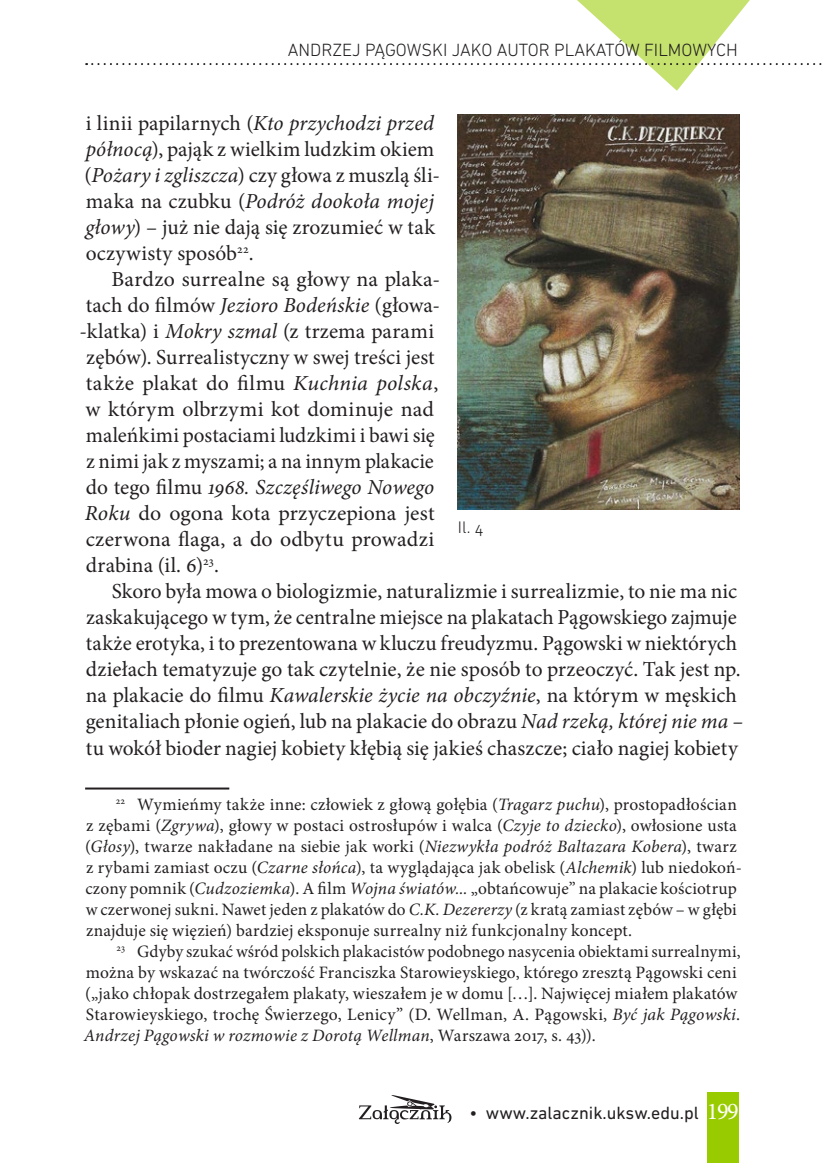
<style>
.page{position:relative;width:823px;height:1163px;background:#fff}
.page>*{position:absolute;margin:0;border:0;box-sizing:border-box;transform-origin:0 0}
.t1{font:21.4px/26px "Minion Pro";letter-spacing:.005em;color:#231f20}
.t2{font:italic 21.4px "Minion Pro";color:#231f20}
.t3{font:21.4px "Minion Pro";letter-spacing:.025em;color:#231f20}
.t4{font:300 18px "DIN Next LT Pro";color:#231f20}
.t5{font:18px "DIN Next LT Pro";color:#231f20}
.t6{font:17.4px/21px "Minion Pro";letter-spacing:.01em;color:#231f20}
.t7{font:300 17px "DIN Next LT Pro";color:#231f20}
.s1{font-style:italic}
.s2{font-style:normal}
.s3{font-family:"Minion Pro";font-size:24px;color:#fff}
</style>
<div class="page">
<div style="left:707px;top:1092px;width:31px;height:70px;background:#9c0"></div>
<svg style="left:86px;top:0;width:736px;height:91px"></svg>
<svg style="left:358px;top:1095px;width:93px;height:28px"></svg>
<hr style="left:85px;top:787px;width:144px;height:2px;background:#231f20">
<img style="left:457px;top:115px;width:281px;height:394px">
<p class="t4" style="left:287px;top:39px;width:451px">ANDRZEJ PĄGOWSKI JAKO AUTOR PLAKATÓW FILMOWYCH</p>
<p class="t1" style="left:85px;top:110px;width:357px">i linii papilarnych (<span class="s1">Kto przychodzi przed północą</span>), pająk z wielkim ludzkim okiem (<span class="s1">Pożary i zgliszcza</span>) czy głowa z muszlą śli&shy;maka na czubku (<span class="s1">Podróż dookoła mojej głowy</span>) – już nie dają się zrozumieć w tak oczywisty sposób<sup>22</sup>.</p>
<p class="t1" style="left:111px;top:266px;width:330px">Bardzo surrealne są głowy na plaka-</p>
<p class="t1" style="left:86px;top:292px;width:356px">tach do filmów <span class="s1">Jezioro Bodeńskie</span> (głowa-</p>
<p class="t1" style="left:79px;top:318px;width:356px">-klatka) i <span class="s1">Mokry szmal</span> (z trzema parami</p>
<p class="t1" style="left:86px;top:344px;width:350px">zębów). Surrealistyczny w swej treści jest</p>
<p class="t3" style="left:86px;top:369px;width:354px">także plakat do filmu <span class="s1">Kuchnia polska</span>,</p>
<p class="t1" style="left:85px;top:396px;width:350px">w którym olbrzymi kot dominuje nad</p>
<p class="t1" style="left:86px;top:422px;width:350px">maleńkimi postaciami ludzkimi i bawi się</p>
<p class="t1" style="left:86px;top:448px;width:349px">z nimi jak z myszami; a na innym plakacie</p>
<p class="t2" style="left:86px;top:473px;width:349px"><span class="s2">do tego filmu</span> 1968. Szczęśliwego Nowego</p>
<p class="t1" style="left:85px;top:500px;width:351px"><span class="s1">Roku</span> do ogona kota przyczepiona jest</p>
<p class="t1" style="left:86px;top:526px;width:349px">czerwona flaga, a do odbytu prowadzi</p>
<p class="t1" style="left:86px;top:552px;width:134px">drabina (il. 6)<sup>23</sup>.</p>
<p class="t1" style="left:112px;top:578px;width:626px">Skoro była mowa o biologizmie, naturalizmie i surrealizmie, to nie ma nic</p>
<p class="t1" style="left:86px;top:604px;width:651px">zaskakującego w tym, że centralne miejsce na plakatach Pągowskiego zajmuje</p>
<p class="t1" style="left:86px;top:630px;width:652px">także erotyka, i to prezentowana w kluczu freudyzmu. Pągowski w niektórych</p>
<p class="t1" style="left:86px;top:656px;width:656px">dziełach tematyzuje go tak czytelnie, że nie sposób to przeoczyć. Tak jest np.</p>
<p class="t1" style="left:86px;top:682px;width:652px">na plakacie do filmu <span class="s1">Kawalerskie życie na obczyźnie</span>, na którym w męskich</p>
<p class="t1" style="left:86px;top:708px;width:658px">genitaliach płonie ogień, lub na plakacie do obrazu <span class="s1">Nad rzeką, której nie ma –</span></p>
<p class="t1" style="left:86px;top:734px;width:653px">tu wokół bioder nagiej kobiety kłębią się jakieś chaszcze; ciało nagiej kobiety</p>
<p class="t6" style="left:85px;top:793px;width:658px;text-indent:31px"><sup>22</sup> Wymieńmy także inne: człowiek z głową gołębia (<span class="s1">Tragarz puchu</span>), prostopadłościan z zębami (<span class="s1">Zgrywa</span>), głowy w postaci ostrosłupów i walca (<span class="s1">Czyje to dziecko</span>), owłosione usta (<span class="s1">Głosy</span>), twarze nakładane na siebie jak worki (<span class="s1">Niezwykła podróż Baltazara Kobera</span>), twarz z rybami zamiast oczu (<span class="s1">Czarne słońca</span>), ta wyglądająca jak obelisk (<span class="s1">Alchemik</span>) lub niedokoń&shy;czony pomnik (<span class="s1">Cudzoziemka</span>). A film <span class="s1">Wojna światów...</span> „obtańcowuje” na plakacie kościotrup w czerwonej sukni. Nawet jeden z plakatów do <span class="s1">C.K. Dezererzy</span> (z kratą zamiast zębów – w głębi znajduje się więzień) bardziej eksponuje surrealny niż funkcjonalny koncept.</p>
<p class="t6" style="left:84px;top:940px;width:658px;text-indent:33px"><sup>23</sup> Gdyby szukać wśród polskich plakacistów podobnego nasycenia obiektami surrealnymi, można by wskazać na twórczość Franciszka Starowieyskiego, którego zresztą Pągowski ceni („jako chłopak dostrzegałem plakaty, wieszałem je w domu […]. Najwięcej miałem plakatów Starowieyskiego, trochę Świerzego, Lenicy” (D. Wellman, A. Pągowski, <span class="s1">Być jak Pągowski</span>.<br><span class="s1">Andrzej Pągowski w rozmowie z Dorotą Wellman</span>, Warszawa 2017, s. 43)).</p>
<p class="t7" style="left:457px;top:517px;width:27px">IL. 4</p>
<p class="t5" style="left:469px;top:1101px;width:271px">• www.zalacznik.uksw.edu.pl <span class="s3">199</span></p>
</div>
